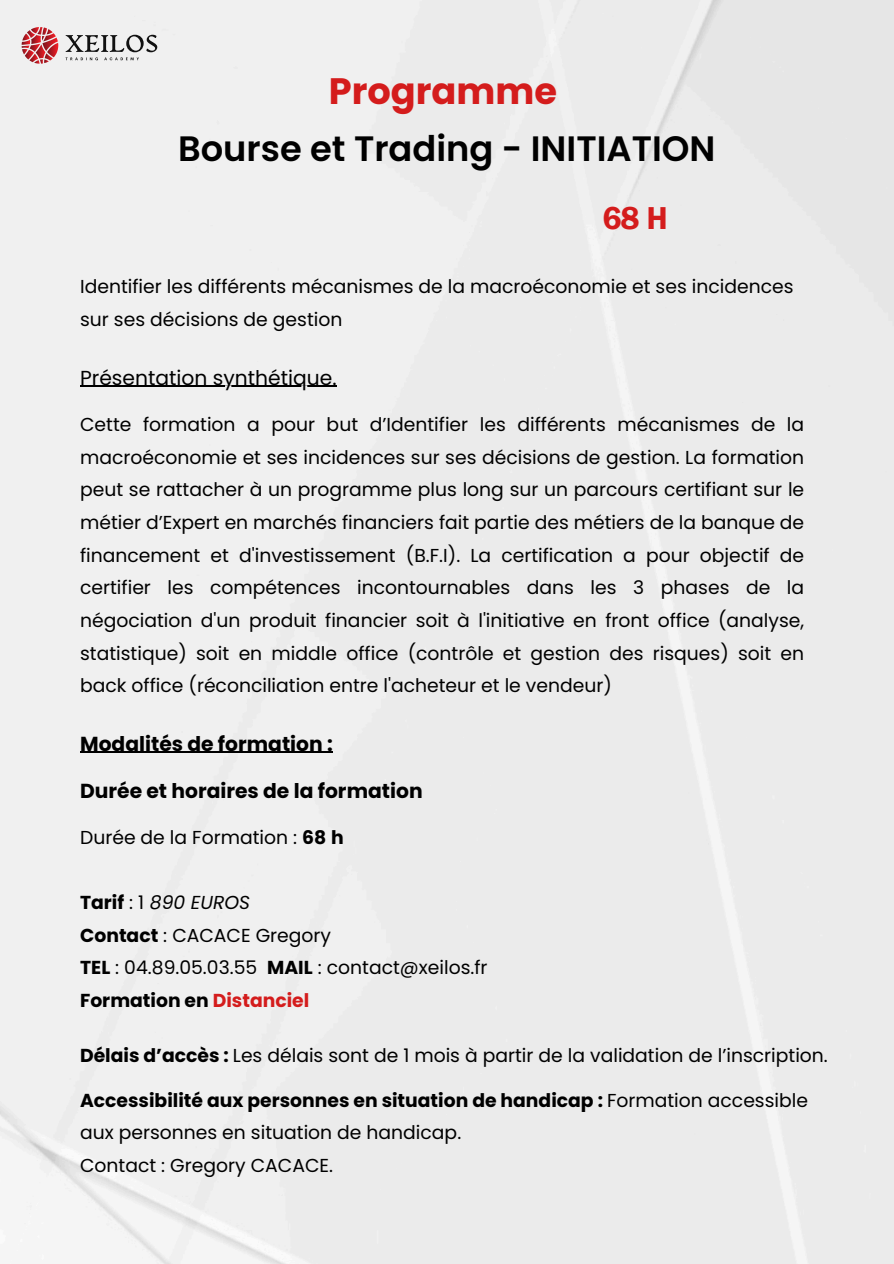
<style>
.page{position:relative;width:894px;height:1264px;background:#fff}
.page>*{position:absolute;margin:0;border:0;box-sizing:border-box;transform-origin:0 0}
.t1{font:700 36.75px "Poppins";color:#d41c1c}
.t2{font:600 35.25px "Poppins";color:#000}
.t3{font:31.8px "Franklin Gothic LT Pro Dm";color:#d41c1c}
.t4{font:700 20.25px "Poppins";color:#000}
.t5{font:20.25px "Poppins";color:#000}
.t6{font:18.75px/32.7px "Poppins";color:#000}
.t7{font:700 18.75px "Poppins";color:#000}
.t8{font:italic 18.75px "Poppins";color:#000}
.s1{font-weight:700}
.s2{font-weight:700;font-style:normal}
.s3{font-style:normal}
.s4{color:#d41c1c}
</style>
<div class="page">
<div style="left:0;top:0;width:893px;height:1263px;background:#ebebeb"></div>
<svg style="left:22px;top:27px;width:36px;height:37px"></svg>
<svg style="left:65px;top:35px;width:92px;height:25px"></svg>
<hr style="left:80px;top:386px;width:256px;height:1px;background:#000">
<hr style="left:80px;top:752px;width:253px;height:1px;background:#000">
<p class="t1" style="left:328px;top:65px;width:230px">Programme</p>
<p class="t2" style="left:178px;top:124px;width:539px">Bourse et Trading - INITIATION</p>
<h2 class="t3" style="left:602px;top:207px;width:66px">68 H</h2>
<p class="t6" style="left:80px;top:270px;width:714px">Identifier les différents mécanismes de la macroéconomie et ses incidences sur ses décisions de gestion</p>
<h1 class="t5" style="left:80px;top:363px;width:258px">Présentation synthétique.</h1>
<p class="t6" style="left:80px;top:408px;width:725px;text-align:justify">Cette formation a pour but d’Identifier les différents mécanismes de la macroéconomie et ses incidences sur ses décisions de gestion. La formation peut se rattacher à un programme plus long sur un parcours certifiant sur le métier d’Expert en marchés financiers fait partie des métiers de la banque de financement et d'investissement (B.F.I). La certification a pour objectif de certifier les compétences incontournables dans les 3 phases de la négociation d'un produit financier soit à l'initiative en front office (analyse, statistique) soit en middle office (contrôle et gestion des risques) soit en back office (réconciliation entre l'acheteur et le vendeur)</p>
<p class="t4" style="left:80px;top:729px;width:254px">Modalités de formation :</p>
<h3 class="t4" style="left:80px;top:776px;width:344px">Durée et horaires de la formation</h3>
<h3 class="t6" style="left:80px;top:820px;width:265px">Durée de la Formation : <span class="s1">68 h</span></h3>
<p class="t8" style="left:80px;top:889px;width:171px"><span class="s2">Tarif</span> <span class="s3">: 1</span> 890 EUROS</p>
<p class="t6" style="left:80px;top:918px;width:252px"><span class="s1">Contact</span> : CACACE Gregory</p>
<p class="t6" style="left:80px;top:951px;width:409px"><span class="s1">TEL</span> : 04.89.05.03.55 <span class="s1">MAIL</span> : contact@xeilos.fr</p>
<p class="t7" style="left:80px;top:987px;width:231px">Formation en <span class="s4">Distanciel</span></p>
<p class="t6" style="left:80px;top:1039px;width:749px"><span class="s1">Délais d’accès :</span> Les délais sont de 1 mois à partir de la validation de l’inscription.</p>
<p class="t6" style="left:80px;top:1083px;width:729px"><span class="s1">Accessibilité aux personnes en situation de handicap :</span> Formation accessible aux personnes en situation de handicap.</p>
<p class="t6" style="left:80px;top:1148px;width:254px">Contact : Gregory CACACE.</p>
</div>
